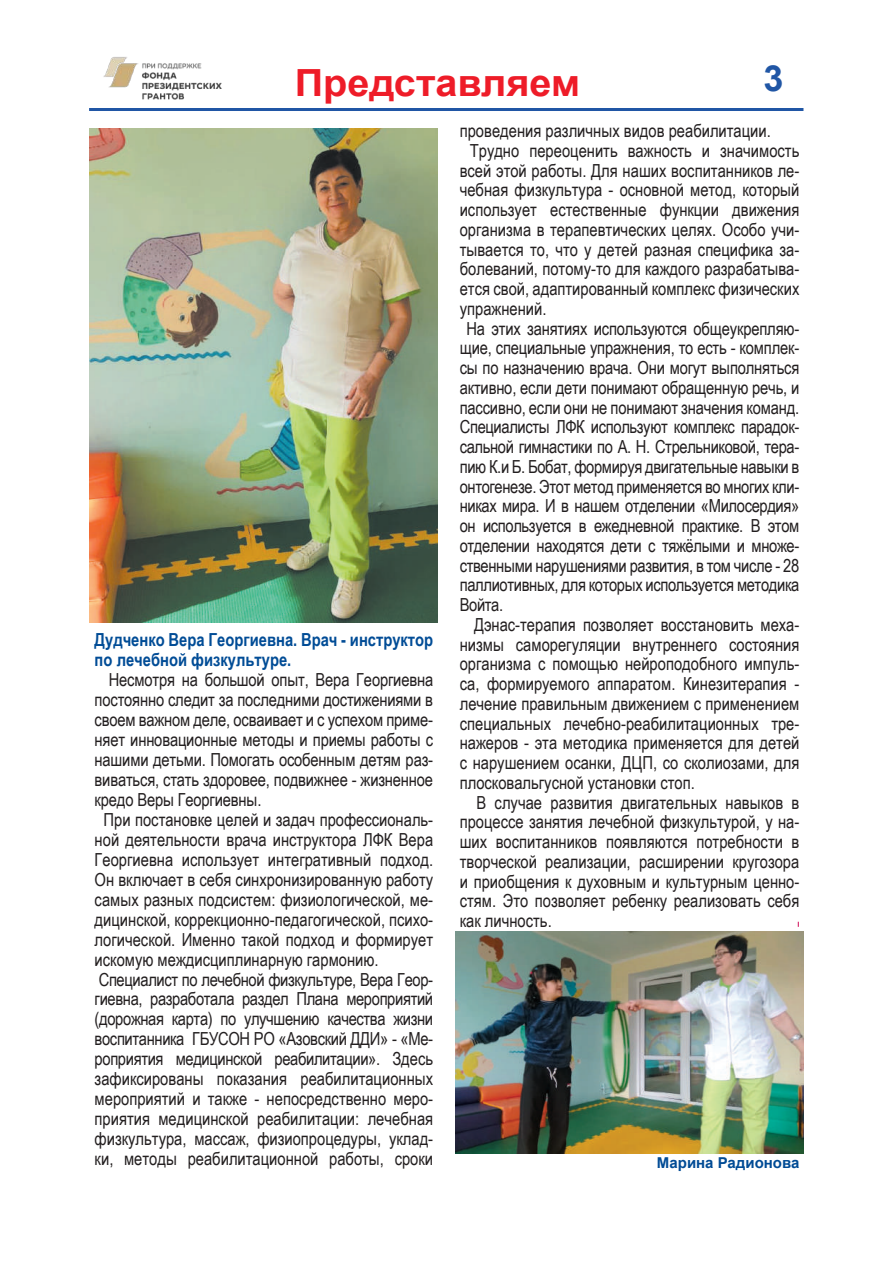
<style>
.page{position:relative;width:893px;height:1263px;background:#fff}
.page>*{position:absolute;margin:0;border:0;box-sizing:border-box;transform-origin:0 0}
.t1{font:700 37.5px "Arial";color:#ee1c28;scale:1.06 1}
.t2{font:700 36px "Arial";color:#2056a5}
.t3{font:18px "Arial Narrow";color:#231f20}
.t4{font:18px "Arial Narrow";letter-spacing:-.02em;color:#231f20}
.t5{font:700 18px/20px "Arial Narrow";color:#014c96}
.t6{font:700 15px "Arial";color:#014b95}
</style>
<div class="page">
<hr style="left:89px;top:108px;width:714px;height:3px;background:#2056a5">
<img style="left:103px;top:57px;width:119px;height:43px">
<img style="left:89px;top:129px;width:349px;height:493px">
<img style="left:455px;top:931px;width:349px;height:222px">
<h1 class="t1" style="left:295px;top:58px;width:271px">Представляем</h1>
<h2 class="t2" style="left:763px;top:54px;width:22px">3</h2>
<p class="t5" style="left:95px;top:629px;width:340px">Дудченко Вера Георгиевна. Врач - инструктор по лечебной физкультуре.</p>
<p class="t3" style="left:109px;top:666px;width:326px">Несмотря на большой опыт, Вера Георгиевна</p>
<p class="t3" style="left:95px;top:686px;width:340px">постоянно следит за последними достижениями в</p>
<p class="t3" style="left:95px;top:706px;width:340px">своем важном деле, осваивает и с успехом приме-</p>
<p class="t3" style="left:95px;top:726px;width:340px">няет инновационные методы и приемы работы с</p>
<p class="t3" style="left:95px;top:746px;width:340px">нашими детьми. Помогать особенным детям раз-</p>
<p class="t3" style="left:95px;top:766px;width:340px">виваться, стать здоровее, подвижнее - жизненное</p>
<p class="t3" style="left:95px;top:786px;width:168px">кредо Веры Георгиевны.</p>
<p class="t3" style="left:104px;top:806px;width:331px">При постановке целей и задач профессиональ-</p>
<p class="t3" style="left:95px;top:826px;width:340px">ной деятельности врача инструктора ЛФК Вера</p>
<p class="t3" style="left:95px;top:846px;width:340px">Георгиевна использует интегративный подход.</p>
<p class="t3" style="left:95px;top:866px;width:340px">Он включает в себя синхронизированную работу</p>
<p class="t3" style="left:95px;top:886px;width:340px">самых разных подсистем: физиологической, ме-</p>
<p class="t3" style="left:95px;top:906px;width:340px">дицинской, коррекционно-педагогической, психо-</p>
<p class="t3" style="left:95px;top:926px;width:340px">логической. Именно такой подход и формирует</p>
<p class="t3" style="left:95px;top:946px;width:285px">искомую междисциплинарную гармонию.</p>
<p class="t4" style="left:99px;top:966px;width:336px">Специалист по лечебной физкультуре, Вера Геор-</p>
<p class="t4" style="left:95px;top:986px;width:340px">гиевна, разработала раздел Плана мероприятий</p>
<p class="t4" style="left:95px;top:1006px;width:340px">(дорожная карта) по улучшению качества жизни</p>
<p class="t4" style="left:95px;top:1026px;width:340px">воспитанника ГБУСОН РО «Азовский ДДИ» - «Ме-</p>
<p class="t4" style="left:95px;top:1046px;width:340px">роприятия медицинской реабилитации». Здесь</p>
<p class="t3" style="left:95px;top:1066px;width:340px">зафиксированы показания реабилитационных</p>
<p class="t3" style="left:95px;top:1086px;width:340px">мероприятий и также - непосредственно меро-</p>
<p class="t3" style="left:95px;top:1106px;width:340px">приятия медицинской реабилитации: лечебная</p>
<p class="t3" style="left:95px;top:1126px;width:340px">физкультура, массаж, физиопроцедуры, уклад-</p>
<p class="t3" style="left:95px;top:1145px;width:340px">ки, методы реабилитационной работы, сроки</p>
<p class="t3" style="left:460px;top:118px;width:313px">проведения различных видов реабилитации.</p>
<p class="t3" style="left:470px;top:137px;width:331px">Трудно переоценить важность и значимость</p>
<p class="t3" style="left:460px;top:157px;width:341px">всей этой работы. Для наших воспитанников ле-</p>
<p class="t3" style="left:460px;top:177px;width:341px">чебная физкультура - основной метод, который</p>
<p class="t3" style="left:460px;top:197px;width:341px">использует естественные функции движения</p>
<p class="t3" style="left:460px;top:216px;width:341px">организма в терапевтических целях. Особо учи-</p>
<p class="t3" style="left:460px;top:236px;width:341px">тывается то, что у детей разная специфика за-</p>
<p class="t3" style="left:460px;top:256px;width:341px">болеваний, потому-то для каждого разрабатыва-</p>
<p class="t3" style="left:460px;top:276px;width:341px">ется свой, адаптированный комплекс физических</p>
<p class="t3" style="left:460px;top:295px;width:88px">упражнений.</p>
<p class="t3" style="left:466px;top:315px;width:334px">На этих занятиях используются общеукрепляю-</p>
<p class="t3" style="left:460px;top:335px;width:341px">щие, специальные упражнения, то есть - комплек-</p>
<p class="t3" style="left:460px;top:355px;width:341px">сы по назначению врача. Они могут выполняться</p>
<p class="t3" style="left:460px;top:374px;width:341px">активно, если дети понимают обращенную речь, и</p>
<p class="t3" style="left:460px;top:394px;width:341px">пассивно, если они не понимают значения команд.</p>
<p class="t4" style="left:460px;top:414px;width:341px">Специалисты ЛФК используют комплекс парадок-</p>
<p class="t4" style="left:460px;top:434px;width:341px">сальной гимнастики по А. Н. Стрельниковой, тера-</p>
<p class="t4" style="left:460px;top:453px;width:341px">пию К.и Б. Бобат, формируя двигательные навыки в</p>
<p class="t4" style="left:460px;top:473px;width:341px">онтогенезе. Этот метод применяется во многих кли-</p>
<p class="t4" style="left:460px;top:493px;width:341px">никах мира. И в нашем отделении «Милосердия»</p>
<p class="t4" style="left:460px;top:513px;width:341px">он используется в ежедневной практике. В этом</p>
<p class="t4" style="left:460px;top:532px;width:341px">отделении находятся дети с тяжёлыми и множе-</p>
<p class="t4" style="left:460px;top:552px;width:341px">ственными нарушениями развития, в том числе - 28</p>
<p class="t4" style="left:460px;top:572px;width:341px">паллиотивных, для которых используется методика</p>
<p class="t3" style="left:460px;top:591px;width:45px">Войта.</p>
<p class="t3" style="left:474px;top:611px;width:327px">Дэнас-терапия позволяет восстановить меха-</p>
<p class="t3" style="left:460px;top:631px;width:341px">низмы саморегуляции внутреннего состояния</p>
<p class="t3" style="left:460px;top:651px;width:341px">организма с помощью нейроподобного импуль-</p>
<p class="t3" style="left:460px;top:670px;width:341px">са, формируемого аппаратом. Кинезитерапия -</p>
<p class="t3" style="left:460px;top:690px;width:341px">лечение правильным движением с применением</p>
<p class="t3" style="left:460px;top:710px;width:341px">специальных лечебно-реабилитационных тре-</p>
<p class="t3" style="left:460px;top:730px;width:341px">нажеров - эта методика применяется для детей</p>
<p class="t3" style="left:460px;top:749px;width:341px">с нарушением осанки, ДЦП, со сколиозами, для</p>
<p class="t3" style="left:460px;top:769px;width:237px">плосковальгусной установки стоп.</p>
<p class="t3" style="left:476px;top:789px;width:324px">В случае развития двигательных навыков в</p>
<p class="t3" style="left:460px;top:809px;width:341px">процессе занятия лечебной физкультурой, у на-</p>
<p class="t3" style="left:460px;top:828px;width:341px">ших воспитанников появляются потребности в</p>
<p class="t3" style="left:460px;top:848px;width:341px">творческой реализации, расширении кругозора</p>
<p class="t3" style="left:460px;top:868px;width:341px">и приобщения к духовным и культурным ценно-</p>
<p class="t3" style="left:460px;top:888px;width:341px">стям. Это позволяет ребенку реализовать себя</p>
<p class="t3" style="left:460px;top:907px;width:94px">как личность.</p>
<p class="t6" style="left:657px;top:1152px;width:144px">Марина Радионова</p>
</div>
